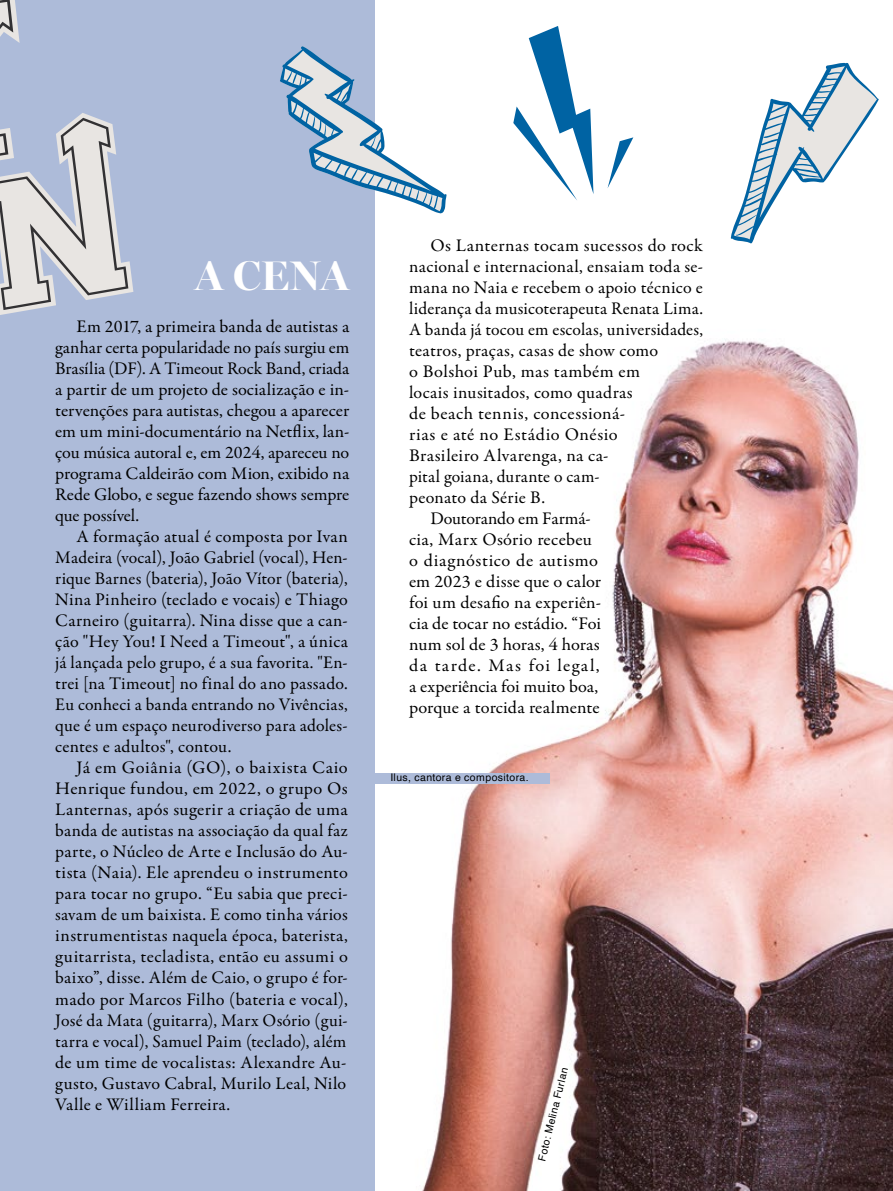
<style>
.page{position:relative;width:893px;height:1191px;background:#fff}
.page>*{position:absolute;margin:0;border:0;box-sizing:border-box;transform-origin:0 0}
.t1{font:700 41.55px "Miller Banner";color:#fff}
.t2{font:17.85px/21px "Garamond Premr Pro";letter-spacing:.015em;color:#000;text-align:justify}
.t3{font:17.85px "Garamond Premr Pro";letter-spacing:.075em;color:#000}
.t4{font:17.85px "Garamond Premr Pro";letter-spacing:-.01em;color:#000}
.t5{font:10.5px "Helvetica";letter-spacing:.035em;color:#000}
</style>
<div class="page">
<img style="left:398px;top:137px;width:495px;height:1054px">
<div style="left:0;top:0;width:374px;height:1191px;background:#adbbd9"></div>
<svg style="left:280px;top:46px;width:166px;height:167px"></svg>
<svg style="left:608px;top:137px;width:25px;height:51px"></svg>
<svg style="left:513px;top:26px;width:80px;height:175px"></svg>
<svg style="left:731px;top:63px;width:148px;height:181px"></svg>
<svg style="left:0;top:0;width:133px;height:315px"></svg>
<div style="left:370px;top:773px;width:179px;height:10px;background:#adbbd9"></div>
<svg style="left:537px;top:1062px;width:32px;height:99px"></svg>
<h1 class="t1" style="left:195px;top:251px;width:156px">A CENA</h1>
<p class="t2" style="left:55px;top:316px;width:296px;text-indent:21px">Em 2017, a primeira banda de autistas a ganhar certa popularidade no país surgiu em Brasília (DF). A Timeout Rock Band, criada a partir de um projeto de socialização e in&shy;tervenções para autistas, chegou a aparecer em um mini-documentário na Netflix, lan&shy;çou música autoral e, em 2024, apareceu no programa Caldeirão com Mion, exibido na Rede Globo, e segue fazendo shows sempre que possível.</p>
<p class="t2" style="left:55px;top:526px;width:294px;text-indent:21px">A formação atual é composta por Ivan Madeira (vocal), João Gabriel (vocal), Hen&shy;rique Barnes (bateria), João Vítor (bateria), Nina Pinheiro (teclado e vocais) e Thiago Carneiro (guitarra). Nina disse que a can&shy;ção "Hey You! I Need a Timeout", a única já lançada pelo grupo, é a sua favorita. "En&shy;trei [na Timeout] no final do ano passado.<br>Eu conheci a banda entrando no Vivências, que é um espaço neurodiverso para adoles&shy;centes e adultos", contou.</p>
<p class="t2" style="left:55px;top:757px;width:294px;text-indent:21px">Já em Goiânia (GO), o baixista Caio Henrique fundou, em 2022, o grupo Os Lanternas, após sugerir a criação de uma banda de autistas na associação da qual faz parte, o Núcleo de Arte e Inclusão do Au&shy;tista (Naia). Ele aprendeu o instrumento para tocar no grupo. “Eu sabia que preci&shy;savam de um baixista. E como tinha vários instrumentistas naquela época, baterista, guitarrista, tecladista, então eu assumi o baixo”, disse. Além de Caio, o grupo é for&shy;mado por Marcos Filho (bateria e vocal), José da Mata (guitarra), Marx Osório (gui&shy;tarra e vocal), Samuel Paim (teclado), além de um time de vocalistas: Alexandre Au&shy;gusto, Gustavo Cabral, Murilo Leal, Nilo Valle e William Ferreira.</p>
<p class="t2" style="left:430px;top:235px;width:274px">Os Lanternas tocam sucessos do rock</p>
<p class="t2" style="left:409px;top:256px;width:296px">nacional e internacional, ensaiam toda se-</p>
<p class="t2" style="left:409px;top:277px;width:295px">mana no Naia e recebem o apoio técnico e</p>
<p class="t2" style="left:409px;top:298px;width:295px">liderança da musicoterapeuta Renata Lima.</p>
<p class="t2" style="left:409px;top:319px;width:296px">A banda já tocou em escolas, universidades,</p>
<p class="t2" style="left:409px;top:340px;width:251px">teatros, praças, casas de show como</p>
<p class="t2" style="left:409px;top:361px;width:232px">o Bolshoi Pub, mas também em</p>
<p class="t2" style="left:409px;top:382px;width:225px">locais inusitados, como quadras</p>
<p class="t2" style="left:409px;top:403px;width:218px">de beach tennis, concessioná-</p>
<p class="t2" style="left:409px;top:424px;width:210px">rias e até no Estádio Onésio</p>
<p class="t2" style="left:409px;top:445px;width:201px">Brasileiro Alvarenga, na ca-</p>
<p class="t2" style="left:409px;top:466px;width:192px">pital goiana, durante o cam-</p>
<p class="t2" style="left:409px;top:487px;width:137px">peonato da Série B.</p>
<p class="t4" style="left:430px;top:508px;width:162px">Doutorando em Farmá-</p>
<p class="t2" style="left:409px;top:529px;width:184px">cia, Marx Osório recebeu</p>
<p class="t2" style="left:409px;top:550px;width:190px">o diagnóstico de autismo</p>
<p class="t2" style="left:409px;top:571px;width:193px">em 2023 e disse que o calor</p>
<p class="t2" style="left:409px;top:592px;width:194px">foi um desafio na experiên-</p>
<p class="t2" style="left:409px;top:613px;width:193px">cia de tocar no estádio. “Foi</p>
<p class="t2" style="left:409px;top:634px;width:192px">num sol de 3 horas, 4 horas</p>
<p class="t3" style="left:409px;top:655px;width:192px">da tarde. Mas foi legal,</p>
<p class="t2" style="left:409px;top:676px;width:190px">a experiência foi muito boa,</p>
<p class="t2" style="left:409px;top:697px;width:192px">porque a torcida realmente</p>
<p class="t5" style="left:390px;top:769px;width:140px">Ilus, cantora e compositora.</p>
<p class="t5" style="left:534px;top:1158px;width:97px;rotate:-76deg">Foto: Melina Furlan</p>
</div>
